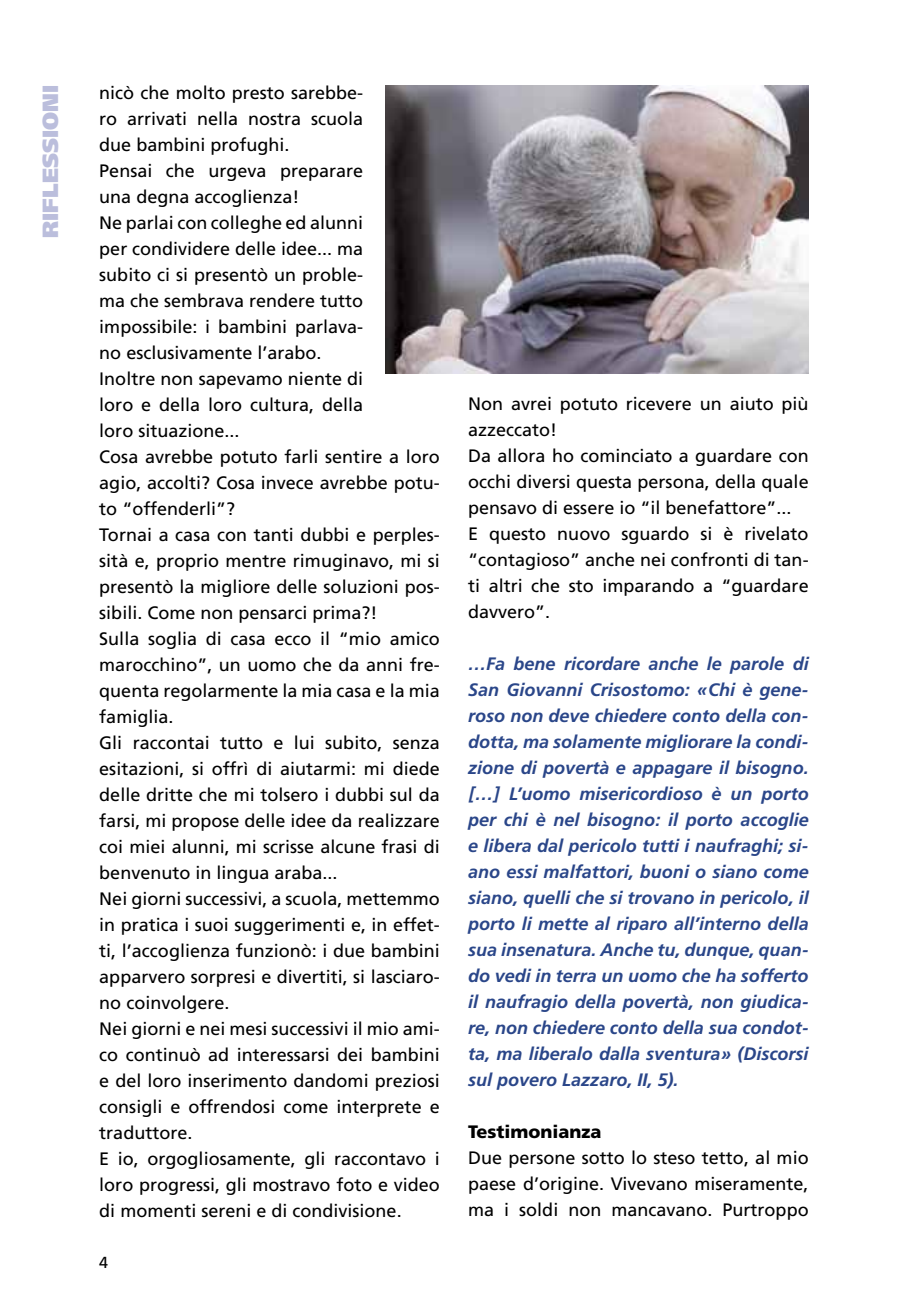
<style>
.page{position:relative;width:908px;height:1304px;background:#fff}
.page>*{position:absolute;margin:0;border:0;box-sizing:border-box;transform-origin:0 0}
.t1{font:900 22px "Frutiger";color:#bbbedc}
.t2{font:18px/26px "Frutiger";color:#000}
.t3{font:italic 700 18px/26px "Frutiger";color:#2a4689;text-align:justify}
.t4{font:900 18px "Frutiger";color:#000}
.t5{font:16px "Frutiger";color:#000}
</style>
<div class="page">
<img style="left:386px;top:85px;width:422px;height:289px">
<p class="t1" style="left:37px;top:238px;width:154px;rotate:-90deg">riflessioni</p>
<p class="t2" style="left:99px;top:80px;width:342px">nicò che molto presto sarebbe-<br>ro arrivati nella nostra scuola<br>due bambini profughi.<br>Pensai che urgeva preparare<br>una degna accoglienza!<br>Ne parlai con colleghe ed alunni<br>per condividere delle idee... ma<br>subito ci si presentò un proble-<br>ma che sembrava rendere tutto impossibile: i bambini parlava-<br>no esclusivamente l’arabo.<br>I noltre non sapevamo niente di<br>loro e della loro cultura, della<br>loro situazione...<br>Cosa avrebbe potuto farli sentire a loro agio, accolti? Cosa invece avrebbe potu&shy;to “offenderli”?<br>Tornai a casa con tanti dubbi e perples&shy;sità e, proprio mentre rimuginavo, mi si presentò la migliore delle soluzioni pos&shy;sibili. Come non pensarci prima?!<br>Sulla soglia di casa ecco il “mio amico marocchino”, un uomo che da anni fre&shy;quenta regolarmente la mia casa e la mia famiglia.<br>Gli raccontai tutto e lui subito, senza esitazioni, si offrì di aiutarmi: mi diede delle dritte che mi tolsero i dubbi sul da farsi, mi propose delle idee da realizzare coi miei alunni, mi scrisse alcune frasi di benvenuto in lingua araba...<br>Nei giorni successivi, a scuola, mettemmo in pratica i suoi suggerimenti e, in effet&shy;ti, l’accoglienza funzionò: i due bambini apparvero sorpresi e divertiti, si lasciaro&shy;no coinvolgere.<br>Nei giorni e nei mesi successivi il mio ami&shy;co continuò ad interessarsi dei bambini e del loro inserimento dandomi preziosi consigli e offrendosi come interprete e traduttore.<br>E io, orgogliosamente, gli raccontavo i loro progressi, gli mostravo foto e video di momenti sereni e di condivisione.</p>
<p class="t5" style="left:99px;top:1253px;width:10px">4</p>
<p class="t2" style="left:468px;top:391px;width:342px">N on avrei potuto ricevere un aiuto più azzeccato!<br>Da allora ho cominciato a guardare con occhi diversi questa persona, della quale pensavo di essere io “il benefattore”...<br>E questo nuovo sguardo si è rivelato “contagioso” anche nei confronti di tan&shy;ti altri che sto imparando a “guardare davvero”.</p>
<p class="t3" style="left:468px;top:651px;width:342px">…Fa bene ricordare anche le parole di San Giovanni Crisostomo: «Chi è gene&shy;roso non deve chiedere conto della con&shy;dotta, ma solamente migliorare la condi&shy;zione di povertà e appagare il bisogno. […] L’uomo misericordioso è un porto per chi è nel bisogno: il porto accoglie e libera dal pericolo tutti i naufraghi; si&shy;ano essi malfattori, buoni o siano come siano, quelli che si trovano in pericolo, il porto li mette al riparo all’interno della sua insenatura. Anche tu, dunque, quan&shy;do vedi in terra un uomo che ha sofferto il naufragio della povertà, non giudica&shy;re, non chiedere conto della sua condot&shy;ta, ma liberalo dalla sventura» (Discorsi sul povero Lazzaro, II, 5).</p>
<p class="t4" style="left:468px;top:1121px;width:135px">Testimonianza</p>
<p class="t2" style="left:468px;top:1144px;width:342px;text-align:justify">Due persone sotto lo steso tetto, al mio paese d’origine. Vivevano miseramente, ma i soldi non mancavano. Purtroppo</p>
</div>
